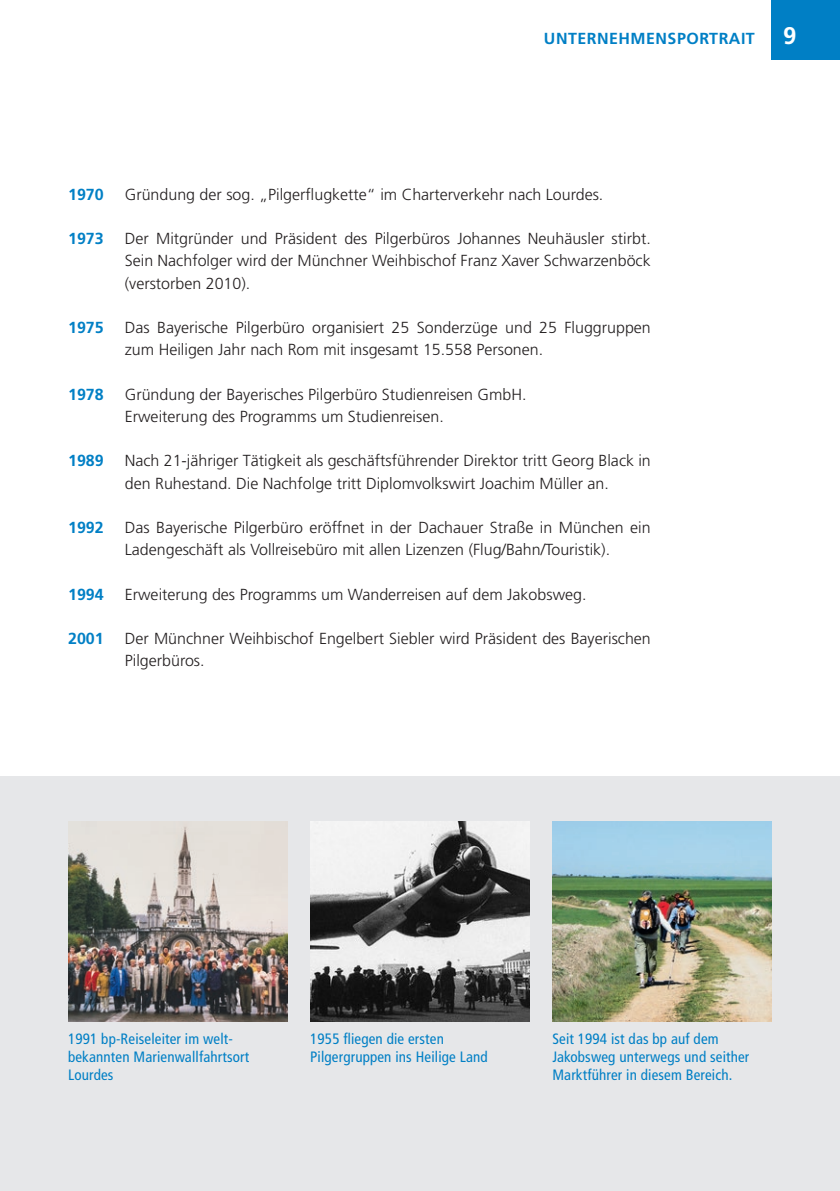
<style>
.page{position:relative;width:840px;height:1191px;background:#fff}
.page>*{position:absolute;margin:0;border:0;box-sizing:border-box;transform-origin:0 0}
.t1{font:300 16px/22.2px "Frutiger LT";color:#231f20}
.t2{font:700 16px "Frutiger LT";color:#007fc5}
.t3{font:700 16px "Frutiger LT";letter-spacing:.03em;color:#007fc5}
.t4{font:condensed 15px/18px "Frutiger";letter-spacing:.01em;color:#007fc5}
.s1{font-size:24px;color:#fff}
</style>
<div class="page">
<div style="left:0;top:777px;width:839px;height:414px;background:#e6e7e9"></div>
<img style="left:68px;top:821px;width:219px;height:200px">
<img style="left:310px;top:821px;width:219px;height:200px">
<img style="left:552px;top:821px;width:219px;height:200px">
<div style="left:771px;top:0;width:68px;height:60px;background:#007fc5"></div>
<p class="t3" style="left:543px;top:29px;width:254px">UNTERNEHMENSPORTRAIT <span class="s1">9</span></p>
<p class="t2" style="left:68px;top:185px;width:37px">1970</p>
<p class="t1" style="left:125px;top:183px;width:480px">Gründung der sog. „Pilgerflugkette“ im Charterverkehr nach Lourdes.</p>
<p class="t2" style="left:68px;top:229px;width:37px">1973</p>
<p class="t1" style="left:125px;top:228px;width:527px;text-align:justify">Der Mitgründer und Präsident des Pilgerbüros Johannes Neuhäusler stirbt.<br>Sein Nachfolger wird der Münchner Weihbischof Franz Xaver Schwarzenböck (verstorben 2010).</p>
<p class="t2" style="left:68px;top:318px;width:37px">1975</p>
<p class="t1" style="left:125px;top:317px;width:527px">Das Bayerische Pilgerbüro organisiert 25 Sonderzüge und 25 Fluggruppen zum Heiligen Jahr nach Rom mit insgesamt 15.558 Personen.</p>
<p class="t2" style="left:68px;top:385px;width:37px">1978</p>
<p class="t1" style="left:125px;top:383px;width:403px">Gründung der Bayerisches Pilgerbüro Studienreisen GmbH.<br>Erweiterung des Programms um Studienreisen.</p>
<p class="t2" style="left:68px;top:451px;width:37px">1989</p>
<p class="t1" style="left:125px;top:450px;width:527px">Nach 21-jähriger Tätigkeit als geschäftsführender Direktor tritt Georg Black in den Ruhestand. Die Nachfolge tritt Diplomvolkswirt Joachim Müller an.</p>
<p class="t2" style="left:68px;top:518px;width:37px">1992</p>
<p class="t1" style="left:125px;top:516px;width:527px">Das Bayerische Pilgerbüro eröffnet in der Dachauer Straße in München ein<br>Ladengeschäft als Vollreisebüro mit allen Lizenzen (Flug/Bahn/Touristik).</p>
<p class="t2" style="left:68px;top:584px;width:37px">1994</p>
<p class="t1" style="left:125px;top:583px;width:463px">Erweiterung des Programms um Wanderreisen auf dem Jakobsweg.</p>
<p class="t2" style="left:68px;top:629px;width:37px">2001</p>
<p class="t1" style="left:125px;top:627px;width:527px">Der Münchner Weihbischof Engelbert Siebler wird Präsident des Bayerischen<br>Pilgerbüros.</p>
<p class="t4" style="left:68px;top:1029px;width:182px">1991 bp-Reiseleiter im welt&shy;bekannten Marienwallfahrtsort<br>Lourdes</p>
<p class="t4" style="left:310px;top:1029px;width:179px">1955 fliegen die ersten<br>Pilgergruppen ins Heilige Land</p>
<p class="t4" style="left:552px;top:1029px;width:198px">Seit 1994 ist das bp auf dem<br>Jakobsweg unterwegs und seither<br>Marktführer in diesem Bereich.</p>
</div>
